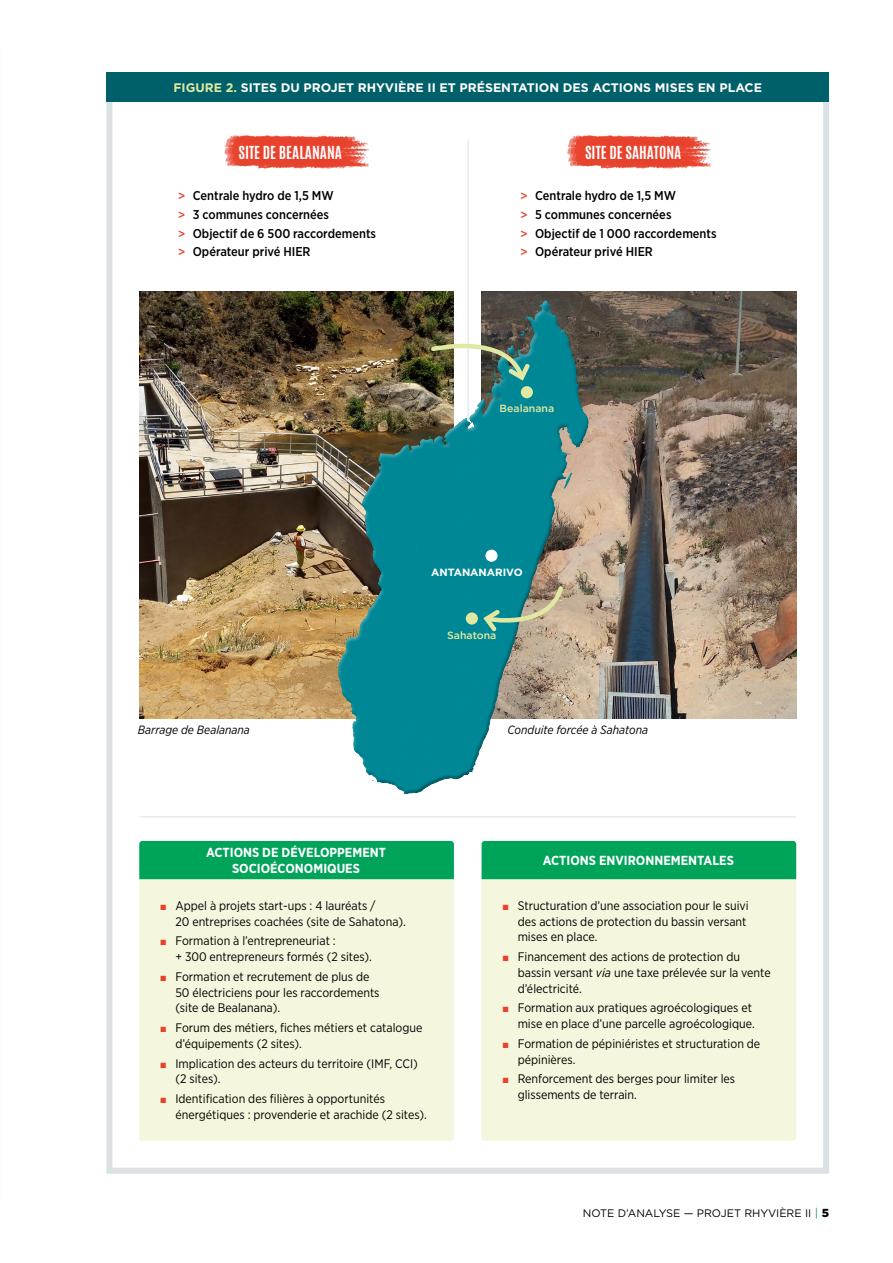
<style>
.page{position:relative;width:893px;height:1263px;background:#fff}
.page>*{position:absolute;margin:0;border:0;box-sizing:border-box;transform-origin:0 0}
.t1{font:700 15px "Antonio";color:#fff}
.t2{font:700 13.2px/15.8px "Gotham Narrow";color:#fff;text-align:center}
.t3{font:500 12.75px/18.6px "Gotham Narrow";color:#000}
.t4{font:12.3px/15.8px "Gotham Narrow";color:#000}
.t5{font:700 12.3px "Gotham";color:#fff}
.t6{font:italic 12px "Gotham Narrow";color:#000}
.t7{font:10.8px "Gotham";color:#000}
.t8{font:500 10.5px "Gotham";color:#e1e8a1}
.t9{font:700 10.5px "Gotham";color:#fff}
.s1{color:#e1e8a1}
.s2{font-family:"Gotham";font-size:12px;color:#e8412c}
.s3{color:#e8412c}
.s4{font-style:italic}
.s5{font-size:11.7px;color:#00a35a}
.s6{font-weight:900;font-size:11.7px}
</style>
<div class="page">
<div style="left:106px;top:75px;width:723px;height:1099px;border:6px solid #dae2e5"></div>
<div style="left:106px;top:72px;width:723px;height:30px;background:#00606a"></div>
<img style="left:224px;top:134px;width:145px;height:35px">
<img style="left:567px;top:134px;width:144px;height:35px">
<div style="left:139px;top:879px;width:315px;height:262px;background:#f4f6dd"></div>
<div style="left:482px;top:879px;width:314px;height:262px;background:#f4f6dd"></div>
<div style="left:139px;top:841px;width:315px;height:38px;background:#00a35a"></div>
<div style="left:482px;top:841px;width:314px;height:38px;background:#00a35a"></div>
<hr style="left:139px;top:816px;width:657px;height:1px;background:#dae2e5">
<hr style="left:468px;top:140px;width:1px;height:511px;background:#dae2e5">
<img style="left:139px;top:291px;width:315px;height:428px">
<img style="left:482px;top:291px;width:314px;height:428px">
<div style="left:333px;top:300px;width:260px;height:499px;background:#000;opacity:.5"></div>
<img style="left:336px;top:298px;width:253px;height:497px">
<p class="t5" style="left:173px;top:80px;width:590px"><span class="s1">FIGURE 2.</span> SITES DU PROJET RHYVIÈRE II ET PRÉSENTATION DES ACTIONS MISES EN PLACE</p>
<p class="t1" style="left:238px;top:141px;width:105px">SITE DE BEALANANA</p>
<p class="t1" style="left:585px;top:141px;width:98px">SITE DE SAHATONA</p>
<p class="t3" style="left:178px;top:186px;width:200px"><span class="s2">&gt;</span> Centrale hydro de 1,5 MW<br><span class="s2">&gt;</span> 3 communes concernées<br><span class="s2">&gt;</span> Objectif de 6 500 raccordements <span class="s2">&gt;</span> Opérateur privé HIER</p>
<p class="t3" style="left:520px;top:186px;width:198px"><span class="s2">&gt;</span> Centrale hydro de 1,5 MW<br><span class="s2">&gt;</span> 5 communes concernées<br><span class="s2">&gt;</span> Objectif de 1 000 raccordements <span class="s2">&gt;</span> Opérateur privé HIER</p>
<p class="t8" style="left:500px;top:402px;width:56px">Bealanana</p>
<p class="t9" style="left:431px;top:565px;width:93px">ANTANANARIVO</p>
<p class="t8" style="left:447px;top:628px;width:51px">Sahatona</p>
<p class="t6" style="left:138px;top:722px;width:114px">Barrage de Bealanana</p>
<p class="t6" style="left:507px;top:722px;width:142px">Conduite forcée à Sahatona</p>
<p class="t2" style="left:206px;top:845px;width:181px">ACTIONS DE DÉVELOPPEMENT<br>SOCIOÉCONOMIQUES</p>
<p class="t2" style="left:543px;top:853px;width:193px">ACTIONS ENVIRONNEMENTALES</p>
<p class="t4" style="left:175px;top:897px;width:232px;text-indent:-15px"><span class="s3">■</span> Appel à projets start-ups : 4 lauréats /<br>20 entreprises coachées (site de Sahatona).</p>
<p class="t4" style="left:175px;top:933px;width:198px;text-indent:-15px"><span class="s3">■</span> Formation à l’entrepreneuriat :<br>+ 300 entrepreneurs formés (2 sites).</p>
<p class="t4" style="left:175px;top:968px;width:206px;text-indent:-15px"><span class="s3">■</span> Formation et recrutement de plus de<br>50 électriciens pour les raccordements (site de Bealanana).</p>
<p class="t4" style="left:175px;top:1020px;width:249px;text-indent:-15px"><span class="s3">■</span> Forum des métiers, fiches métiers et catalogue d’équipements (2 sites).</p>
<p class="t4" style="left:175px;top:1055px;width:244px;text-indent:-15px"><span class="s3">■</span> Implication des acteurs du territoire (IMF, CCI) (2 sites).</p>
<p class="t4" style="left:175px;top:1091px;width:253px;text-indent:-15px"><span class="s3">■</span> Identification des filières à opportunités énergétiques : provenderie et arachide (2 sites).</p>
<p class="t4" style="left:518px;top:897px;width:233px;text-indent:-15px"><span class="s3">■</span> Structuration d’une association pour le suivi des actions de protection du bassin versant mises en place.</p>
<p class="t4" style="left:518px;top:949px;width:255px;text-indent:-15px"><span class="s3">■</span> Financement des actions de protection du bassin versant <span class="s4">via</span> une taxe prélevée sur la vente d’électricité.</p>
<p class="t4" style="left:503px;top:1000px;width:253px;text-align:right"><span class="s3">■</span> Formation aux pratiques agroécologiques et mise en place d’une parcelle agroécologique.</p>
<p class="t4" style="left:518px;top:1035px;width:244px;text-indent:-15px"><span class="s3">■</span> Formation de pépiniéristes et structuration de pépinières.</p>
<p class="t4" style="left:518px;top:1071px;width:219px;text-indent:-15px"><span class="s3">■</span> Renforcement des berges pour limiter les glissements de terrain.</p>
<p class="t7" style="left:583px;top:1206px;width:248px">NOTE D’ANALYSE — PROJET RHYVIÈRE II <span class="s5">|</span> <span class="s6">5</span></p>
</div>
